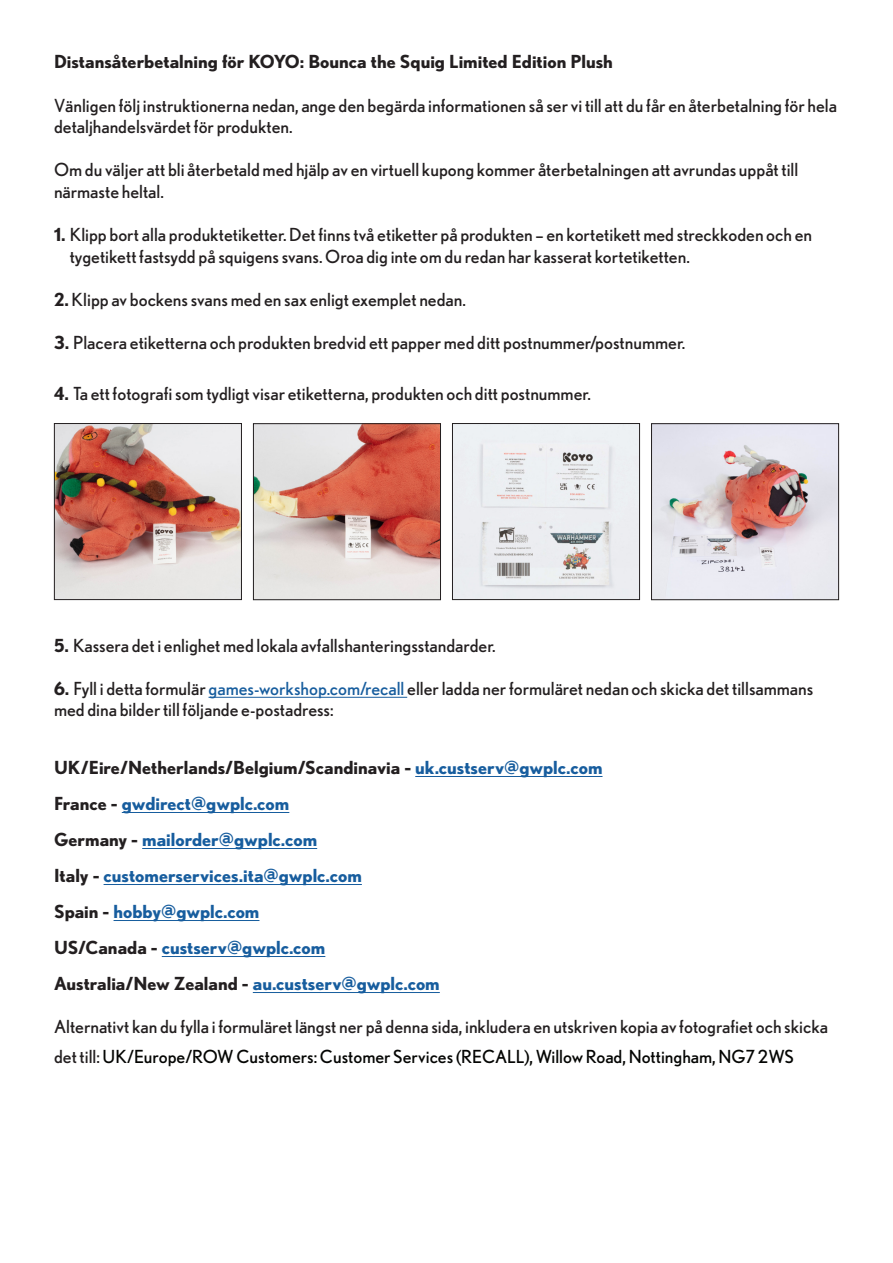
<style>
.page{position:relative;width:893px;height:1263px;background:#fff}
.page>*{position:absolute;margin:0;border:0;box-sizing:border-box;transform-origin:0 0}
.t1{font:18px/21.6px "Nobel";color:#231f20}
.t2{font:700 18px "Nobel";color:#231f20}
.t3{font:700 18px "Nobel";color:#175d9e}
.s1{font-weight:700}
.s2{font-size:24px;color:#fff}
.s3{color:#175d9e}
.s4{color:#231f20}
.s5{color:#040503}
</style>
<div class="page">
<hr style="left:208px;top:697px;width:199px;height:1px;background:#175d9e">
<hr style="left:415px;top:776px;width:187px;height:1px;background:#175d9e">
<hr style="left:122px;top:812px;width:167px;height:1px;background:#175d9e">
<hr style="left:142px;top:848px;width:175px;height:1px;background:#175d9e">
<hr style="left:104px;top:884px;width:258px;height:1px;background:#175d9e">
<hr style="left:114px;top:920px;width:145px;height:1px;background:#175d9e">
<hr style="left:162px;top:956px;width:163px;height:1px;background:#175d9e">
<hr style="left:253px;top:992px;width:187px;height:1px;background:#175d9e">
<img style="left:454px;top:425px;width:184px;height:173px">
<div style="left:452px;top:423px;width:188px;height:177px;border:1px solid #231f20"></div>
<img style="left:653px;top:425px;width:184px;height:173px">
<div style="left:651px;top:423px;width:188px;height:177px;border:1px solid #231f20"></div>
<img style="left:255px;top:425px;width:184px;height:173px">
<div style="left:253px;top:423px;width:188px;height:177px;border:1px solid #231f20"></div>
<img style="left:56px;top:425px;width:184px;height:173px">
<div style="left:54px;top:423px;width:188px;height:177px;border:1px solid #231f20"></div>
<p class="t2" style="left:54px;top:51px;width:560px">Distansåterbetalning för KOYO: Bounca the Squig Limited Edition Plush</p>
<p class="t1" style="left:54px;top:94px;width:785px">Vänligen följ instruktionerna nedan, ange den begärda informationen så ser vi till att du får en återbetalning för hela detaljhandelsvärdet för produkten.</p>
<p class="t1" style="left:54px;top:159px;width:746px">Om du väljer att bli återbetald med hjälp av en virtuell kupong kommer återbetalningen att avrundas uppåt till närmaste heltal.</p>
<p class="t1" style="left:70px;top:224px;width:744px;text-indent:-16px"><span class="s1">1.</span> Klipp bort alla produktetiketter. Det finns två etiketter på produkten – en kortetikett med streckkoden och en tygetikett fastsydd på squigens svans. Oroa dig inte om du redan har kasserat kortetiketten.</p>
<p class="t1" style="left:54px;top:288px;width:413px"><span class="s1">2.</span> Klipp av bockens svans med en sax enligt exemplet nedan.</p>
<p class="t1" style="left:54px;top:332px;width:633px"><span class="s1">3.</span> Placera etiketterna och produkten bredvid ett papper med ditt postnummer/postnummer.</p>
<p class="t1" style="left:54px;top:382px;width:550px"><span class="s1">4.</span> Ta ett fotografi som tydligt visar etiketterna, produkten och ditt postnummer.<span class="s2">d</span></p>
<p class="t1" style="left:54px;top:634px;width:443px"><span class="s1">5.</span> Kassera det i enlighet med lokala avfallshanteringsstandarder.</p>
<p class="t1" style="left:54px;top:677px;width:761px"><span class="s1">6.</span> Fyll i detta formulär <span class="s3">games-workshop.com/recall</span> eller ladda ner formuläret nedan och skicka det tillsammans med dina bilder till följande e-postadress:</p>
<p class="t2" style="left:54px;top:757px;width:550px">UK/Eire/Netherlands/Belgium/Scandinavia - <span class="s3">uk.custserv@gwplc.com</span></p>
<p class="t3" style="left:54px;top:793px;width:237px"><span class="s4">France -</span> gwdirect@gwplc.com</p>
<p class="t3" style="left:54px;top:829px;width:265px"><span class="s4">Germany -</span> mailorder@gwplc.com</p>
<p class="t3" style="left:54px;top:865px;width:309px"><span class="s4">Italy -</span> customerservices.ita@gwplc.com</p>
<p class="t3" style="left:54px;top:901px;width:207px"><span class="s4">Spain -</span> hobby@gwplc.com</p>
<p class="t3" style="left:54px;top:937px;width:273px"><span class="s4">US/Canada -</span> custserv@gwplc.com</p>
<p class="t2" style="left:54px;top:973px;width:387px">Australia/New Zealand - <span class="s3">au.custserv@gwplc.com</span></p>
<p class="t1" style="left:54px;top:1011px;width:776px;line-height:30px">Alternativt kan du fylla i formuläret längst ner på denna sida, inkludera en utskriven kopia av fotografiet och skicka det till: <span class="s5">UK/Europe/ROW Customers: Customer Services (RECALL), Willow Road, Nottingham, NG7 2WS</span></p>
</div>
